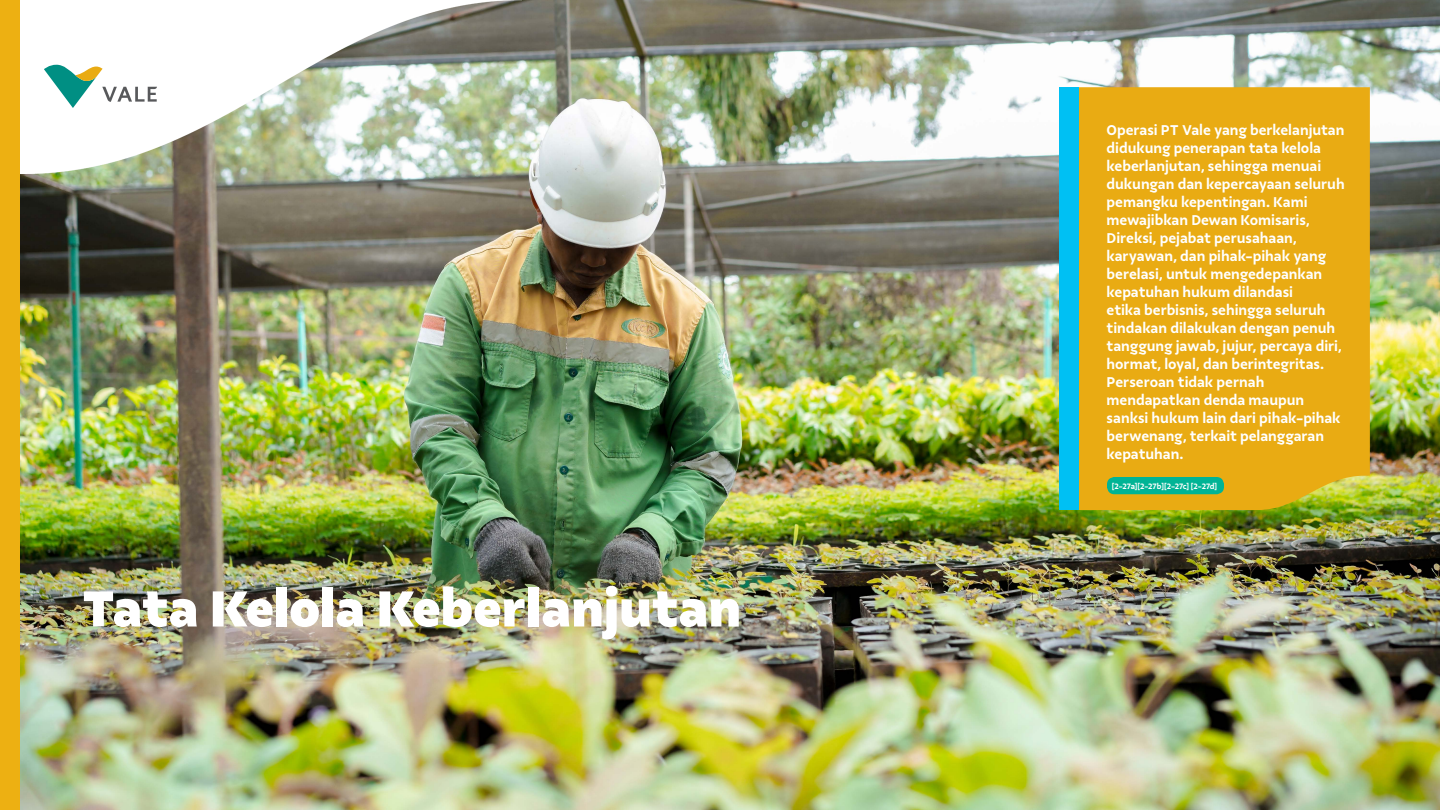
<style>
.page{position:relative;width:1440px;height:810px;background:#fff}
.page>*{position:absolute;margin:0;border:0;box-sizing:border-box;transform-origin:0 0}
.No_Spacing{font:900 54px "Vale Sans";color:#fff}
.Bodytext{font:600 15px/18px "Vale Sans";letter-spacing:-.005em;color:#fff}
.Bodytext-2{font:600 8.25px "Vale Sans";color:#fff}
</style>
<div class="page">
<img style="left:20px;top:0;width:1420px;height:810px">
<img style="left:20px;top:1px;width:502px;height:173px">
<div style="left:1078px;top:87px;width:292px;height:423px;background:#e9ab13"></div>
<div style="left:1059px;top:87px;width:19px;height:423px;background:#00c0f3"></div>
<div style="left:1107px;top:477px;width:117px;height:17px;background:#00b495;border-radius:8px"></div>
<svg style="left:44px;top:65px;width:113px;height:43px"></svg>
<div style="left:0;top:0;width:20px;height:810px;background:#edb012"></div>
<p class="No_Spacing" style="left:82px;top:575px;width:661px">Tata Kelola Keberlanjutan</p>
<p class="Bodytext" style="left:1107px;top:121px;width:240px">Operasi PT Vale yang berkelanjutan didukung penerapan tata kelola keberlanjutan, sehingga menuai dukungan dan kepercayaan seluruh pemangku kepentingan. Kami mewajibkan Dewan Komisaris,<br>Direksi, pejabat perusahaan, karyawan, dan pihak-pihak yang berelasi, untuk mengedepankan kepatuhan hukum dilandasi<br>etika berbisnis, sehingga seluruh tindakan dilakukan dengan penuh tanggung jawab, jujur, percaya diri, hormat, loyal, dan berintegritas.<br>Perseroan tidak pernah mendapatkan denda maupun sanksi hukum lain dari pihak-pihak berwenang, terkait pelanggaran kepatuhan.</p>
<p class="Bodytext-2" style="left:1112px;top:481px;width:107px">[2-27a][2-27b][2-27c] [2-27d]</p>
</div>
